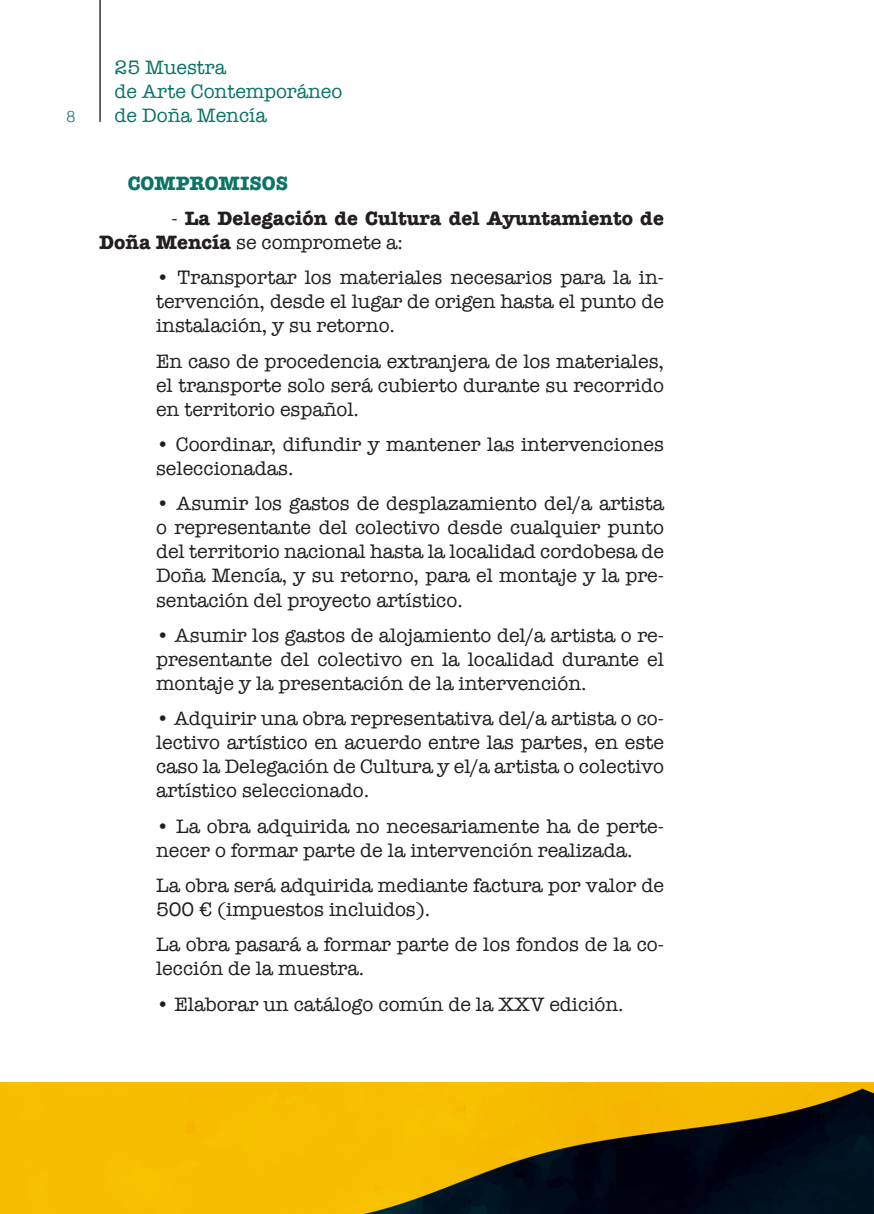
<style>
.page{position:relative;width:874px;height:1214px;background:#fff}
.page>*{position:absolute;margin:0;border:0;box-sizing:border-box;transform-origin:0 0}
.t1{font:20px/24px "American Typewriter";color:#231f20;text-align:justify}
.t2{font:700 20px/24px "American Typewriter";color:#231f20}
.t3{font:20px/24px "American Typewriter";color:#0b7367}
.t4{font:700 20px "American Typewriter";color:#0b7367}
.t5{font:300 16px "Helvetica";color:#0b7367}
.s1{font-weight:400}
</style>
<div class="page">
<hr style="left:99px;top:0;width:2px;height:122px;background:#2f3145">
<img style="left:0;top:1082px;width:873px;height:131px">
<p class="t3" style="left:115px;top:54px;width:229px">25 Muestra<br>de Arte Contemporáneo</p>
<p class="t5" style="left:66px;top:103px;width:10px">8</p>
<p class="t3" style="left:115px;top:102px;width:153px">de Doña Mencía</p>
<p class="t4" style="left:128px;top:165px;width:162px">COMPROMISOS</p>
<p class="t2" style="left:99px;top:205px;width:566px;text-indent:72px"><span class="s1">-</span> La Delegación de Cultura del Ayuntamiento de<br>Doña Mencía <span class="s1">se compromete a:</span></p>
<p class="t1" style="left:156px;top:265px;width:509px">• Transportar los materiales necesarios para la in&shy;tervención, desde el lugar de origen hasta el punto de instalación, y su retorno.</p>
<p class="t1" style="left:156px;top:348px;width:509px">En caso de procedencia extranjera de los materiales, el transporte solo será cubierto durante su recorrido en territorio español.</p>
<p class="t1" style="left:156px;top:431px;width:509px">• Coordinar, difundir y mantener las intervenciones seleccionadas.</p>
<p class="t1" style="left:156px;top:491px;width:509px">• Asumir los gastos de desplazamiento del/a artista o representante del colectivo desde cualquier punto del territorio nacional hasta la localidad cordobesa de Doña Mencía, y su retorno, para el montaje y la pre&shy;sentación del proyecto artístico.</p>
<p class="t1" style="left:156px;top:622px;width:509px">• Asumir los gastos de alojamiento del/a artista o re&shy;presentante del colectivo en la localidad durante el montaje y la presentación de la intervención.</p>
<p class="t1" style="left:156px;top:705px;width:509px">• Adquirir una obra representativa del/a artista o co&shy;lectivo artístico en acuerdo entre las partes, en este caso la Delegación de Cultura y el/a artista o colectivo artístico seleccionado.</p>
<p class="t1" style="left:156px;top:813px;width:509px">• La obra adquirida no necesariamente ha de perte&shy;necer o formar parte de la intervención realizada.</p>
<p class="t1" style="left:156px;top:872px;width:509px">La obra será adquirida mediante factura por valor de<br>500 € (impuestos incluidos).</p>
<p class="t1" style="left:156px;top:931px;width:509px">La obra pasará a formar parte de los fondos de la co&shy;lección de la muestra.</p>
<p class="t1" style="left:156px;top:991px;width:469px">• Elaborar un catálogo común de la XXV edición.</p>
</div>
